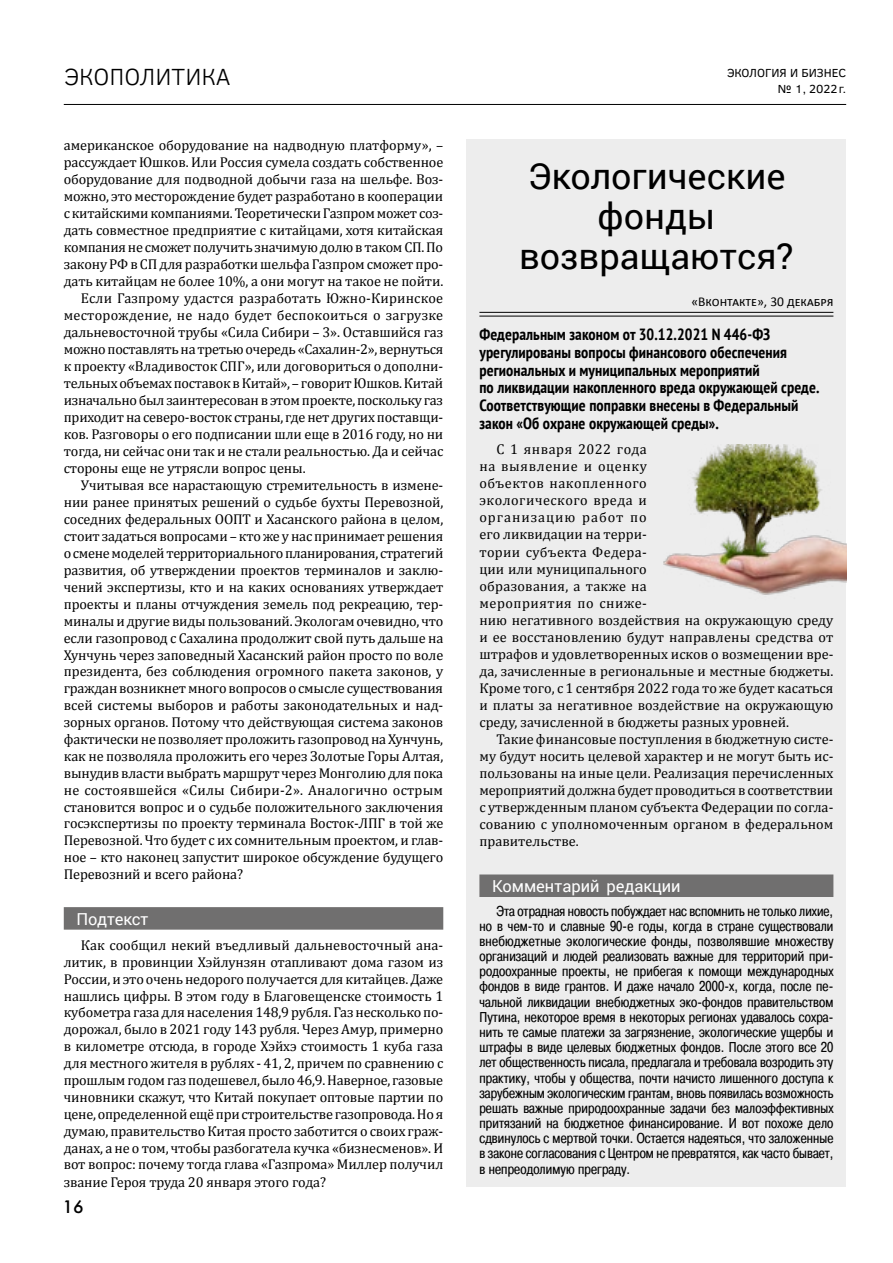
<style>
.page{position:relative;width:893px;height:1263px;background:#fff}
.page>*{position:absolute;margin:0;border:0;box-sizing:border-box;transform-origin:0 0}
.t1{font:36px/39.9px "Roboto";letter-spacing:.005em;color:#000;text-align:center}
.t2{font:300 24px "Clear Sans";color:#000}
.t3{font:18px "Futura Futuris C";color:#000}
.t4{font:16.5px "Roboto";letter-spacing:-.005em;color:#fff}
.t5{font:700 condensed 16.2px/17.7px "PT Sans";letter-spacing:.005em;color:#000}
.t6{font:14.25px/17.1px "Cambria";letter-spacing:-.01em;color:#000;text-align:justify}
.t7{font:14.25px/15.1px "Pragmatica Cond C";letter-spacing:.005em;color:#000;text-align:justify}
.t8{font:14.25px "Cambria";letter-spacing:.015em;color:#000}
.t9{font:14.25px "Cambria";letter-spacing:.01em;color:#000}
.t10{font:13.5px "Calibri";color:#000}
.t11{font:12px/15.8px "Clear Sans";color:#000;text-align:right}
</style>
<div class="page">
<hr style="left:64px;top:104px;width:782px;height:1px;background:#000">
<div style="left:64px;top:907px;width:379px;height:23px;background:#706f6f"></div>
<div style="left:467px;top:139px;width:379px;height:1047px;background:#ededed"></div>
<hr style="left:479px;top:312px;width:354px;height:1px;background:#000">
<hr style="left:479px;top:316px;width:354px;height:1px;background:#000">
<div style="left:479px;top:874px;width:354px;height:23px;background:#706f6f"></div>
<img style="left:664px;top:444px;width:182px;height:151px">
<h2 class="t2" style="left:64px;top:61px;width:168px">ЭКОПОЛИТИКА</h2>
<p class="t6" style="left:64px;top:136px;width:381px">американское оборудование на надводную платформу», –</p>
<p class="t6" style="left:64px;top:153px;width:381px">рассуждает Юшков. Или Россия сумела создать собственное</p>
<p class="t6" style="left:64px;top:170px;width:381px">оборудование для подводной добычи газа на шельфе. Воз-</p>
<p class="t6" style="left:64px;top:187px;width:381px">можно, это месторождение будет разработано в кооперации</p>
<p class="t6" style="left:64px;top:204px;width:381px">с китайскими компаниями. Теоретически Газпром может соз-</p>
<p class="t6" style="left:64px;top:221px;width:381px">дать совместное предприятие с китайцами, хотя китайская</p>
<p class="t6" style="left:64px;top:238px;width:381px">компания не сможет получить значимую долю в таком СП. По</p>
<p class="t6" style="left:64px;top:255px;width:381px">закону РФ в СП для разработки шельфа Газпром сможет про-</p>
<p class="t6" style="left:64px;top:272px;width:381px">дать китайцам не более 10%, а они могут на такое не пойти.</p>
<p class="t9" style="left:81px;top:290px;width:364px">Если Газпрому удастся разработать Южно-Киринское</p>
<p class="t8" style="left:64px;top:307px;width:381px">месторождение, не надо будет беспокоиться о загрузке</p>
<p class="t6" style="left:64px;top:324px;width:381px">дальневосточной трубы «Сила Сибири – 3». Оставшийся газ</p>
<p class="t6" style="left:64px;top:341px;width:381px">можно поставлять на третью очередь «Сахалин-2», вернуться</p>
<p class="t6" style="left:64px;top:358px;width:381px">к проекту «Владивосток СПГ», или договориться о дополни-</p>
<p class="t6" style="left:64px;top:375px;width:381px">тельных объемах поставок в Китай», – говорит Юшков. Китай</p>
<p class="t6" style="left:64px;top:392px;width:381px">изначально был заинтересован в этом проекте, поскольку газ</p>
<p class="t6" style="left:64px;top:409px;width:381px">приходит на северо-восток страны, где нет других поставщи-</p>
<p class="t6" style="left:64px;top:426px;width:381px">ков. Разговоры о его подписании шли еще в 2016 году, но ни</p>
<p class="t6" style="left:64px;top:443px;width:381px">тогда, ни сейчас они так и не стали реальностью. Да и сейчас</p>
<p class="t6" style="left:64px;top:460px;width:243px">стороны еще не утрясли вопрос цены.</p>
<p class="t6" style="left:81px;top:477px;width:364px">Учитывая все нарастающую стремительность в измене-</p>
<p class="t6" style="left:64px;top:494px;width:381px">нии ранее принятых решений о судьбе бухты Перевозной,</p>
<p class="t6" style="left:64px;top:511px;width:381px">соседних федеральных ООПТ и Хасанского района в целом,</p>
<p class="t6" style="left:64px;top:528px;width:381px">стоит задаться вопросами – кто же у нас принимает решения</p>
<p class="t6" style="left:64px;top:545px;width:381px">о смене моделей территориального планирования, стратегий</p>
<p class="t6" style="left:64px;top:562px;width:381px">развития, об утверждении проектов терминалов и заклю-</p>
<p class="t6" style="left:64px;top:578px;width:381px">чений экспертизы, кто и на каких основаниях утверждает</p>
<p class="t6" style="left:64px;top:595px;width:381px">проекты и планы отчуждения земель под рекреацию, тер-</p>
<p class="t6" style="left:64px;top:612px;width:381px">миналы и другие виды пользований. Экологам очевидно, что</p>
<p class="t6" style="left:64px;top:629px;width:381px">если газопровод с Сахалина продолжит свой путь дальше на</p>
<p class="t6" style="left:64px;top:646px;width:381px">Хунчунь через заповедный Хасанский район просто по воле</p>
<p class="t6" style="left:64px;top:663px;width:381px">президента, без соблюдения огромного пакета законов, у</p>
<p class="t6" style="left:64px;top:680px;width:381px">граждан возникнет много вопросов о смысле существования</p>
<p class="t6" style="left:64px;top:697px;width:381px">всей системы выборов и работы законодательных и над-</p>
<p class="t6" style="left:64px;top:714px;width:381px">зорных органов. Потому что действующая система законов</p>
<p class="t6" style="left:64px;top:730px;width:381px">фактически не позволяет проложить газопровод на Хунчунь,</p>
<p class="t6" style="left:64px;top:747px;width:381px">как не позволяла проложить его через Золотые Горы Алтая,</p>
<p class="t6" style="left:64px;top:764px;width:381px">вынудив власти выбрать маршрут через Монголию для пока</p>
<p class="t8" style="left:64px;top:781px;width:381px">не состоявшейся «Силы Сибири-2». Аналогично острым</p>
<p class="t6" style="left:64px;top:798px;width:381px">становится вопрос и о судьбе положительного заключения</p>
<p class="t6" style="left:64px;top:815px;width:381px">госэкспертизы по проекту терминала Восток-ЛПГ в той же</p>
<p class="t6" style="left:64px;top:832px;width:381px">Перевозной. Что будет с их сомнительным проектом, и глав-</p>
<p class="t6" style="left:64px;top:849px;width:381px">ное – кто наконец запустит широкое обсуждение будущего</p>
<p class="t6" style="left:64px;top:865px;width:181px">Перевозний и всего района?</p>
<p class="t4" style="left:77px;top:907px;width:74px">Подтекст</p>
<p class="t6" style="left:64px;top:936px;width:381px;text-indent:17px">Как сообщил некий въедливый дальневосточный ана&shy;литик, в провинции Хэйлунзян отапливают дома газом из России, и это очень недорого получается для китайцев. Даже нашлись цифры. В этом году в Благовещенске стоимость 1 кубометра газа для населения 148,9 рубля. Газ несколько по&shy;дорожал, было в 2021 году 143 рубля. Через Амур, примерно в километре отсюда, в городе Хэйхэ стоимость 1 куба газа для местного жителя в рублях - 41, 2, причем по сравнению с прошлым годом газ подешевел, было 46,9. Наверное, газовые чиновники скажут, что Китай покупает оптовые партии по цене, определенной ещё при строительстве газопровода. Но я думаю, правительство Китая просто заботится о своих граж&shy;данах, а не о том, чтобы разбогатела кучка «бизнесменов». И вот вопрос: почему тогда глава «Газпрома» Миллер получил звание Героя труда 20 января этого года?</p>
<p class="t3" style="left:63px;top:1196px;width:23px">16</p>
<p class="t11" style="left:727px;top:65px;width:121px">ЭКОЛОГИЯ И БИЗНЕС № 1, 2022г.</p>
<h1 class="t1" style="left:519px;top:155px;width:276px">Экологические фонды возвращаются?</h1>
<p class="t10" style="left:691px;top:293px;width:144px">«Вконтакте», 30 декабря</p>
<p class="t5" style="left:479px;top:325px;width:342px">Федеральным законом от 30.12.2021 N 446-ФЗ урегулированы вопросы финансового обеспечения региональных и муниципальных мероприятий<br>по ликвидации накопленного вреда окружающей среде.<br>Соответствующие поправки внесены в Федеральный закон «Об охране окружающей среды».</p>
<p class="t6" style="left:479px;top:441px;width:356px;text-align:left;text-indent:17px">С 1 января 2022 года<br>на выявление и оценку<br>объектов накопленного<br>экологического вреда и<br>организацию работ по<br>его ликвидации на терри-<br>тории субъекта Федера-<br>ции или муниципального<br>образования, а также на<br>мероприятия по сниже-<br>нию негативного воздействия на окружающую среду и ее восстановлению будут направлены средства от штрафов и удовлетворенных исков о возмещении вре&shy;да, зачисленные в региональные и местные бюджеты.<br>Кроме того, с 1 сентября 2022 года то же будет касаться и платы за негативное воздействие на окружающую среду, зачисленной в бюджеты разных уровней.</p>
<p class="t6" style="left:479px;top:730px;width:356px;text-indent:17px">Такие финансовые поступления в бюджетную систе&shy;му будут носить целевой характер и не могут быть ис&shy;пользованы на иные цели. Реализация перечисленных мероприятий должна будет проводиться в соответствии с утвержденным планом субъекта Федерации по согла&shy;сованию с уполномоченным органом в федеральном правительстве.</p>
<p class="t4" style="left:492px;top:874px;width:190px">Комментарий редакции</p>
<p class="t7" style="left:479px;top:903px;width:356px;text-indent:17px">Эта отрадная новость побуждает нас вспомнить не только лихие, но в чем-то и славные 90-е годы, когда в стране существовали внебюджетные экологические фонды, позволявшие множеству организаций и людей реализовать важные для территорий при&shy;родоохранные проекты, не прибегая к помощи международных фондов в виде грантов. И даже начало 2000-х, когда, после пе&shy;чальной ликвидации внебюджетных эко-фондов правительством Путина, некоторое время в некоторых регионах удавалось сохра&shy;нить те самые платежи за загрязнение, экологические ущербы и штрафы в виде целевых бюджетных фондов. После этого все 20 лет общественность писала, предлагала и требовала возродить эту практику, чтобы у общества, почти начисто лишенного доступа к зарубежным экологическим грантам, вновь появилась возможность решать важные природоохранные задачи без малоэффективных притязаний на бюджетное финансирование. И вот похоже дело сдвинулось с мертвой точки. Остается надеяться, что заложенные в законе согласования с Центром не превратятся, как часто бывает, в непреодолимую преграду.</p>
</div>
